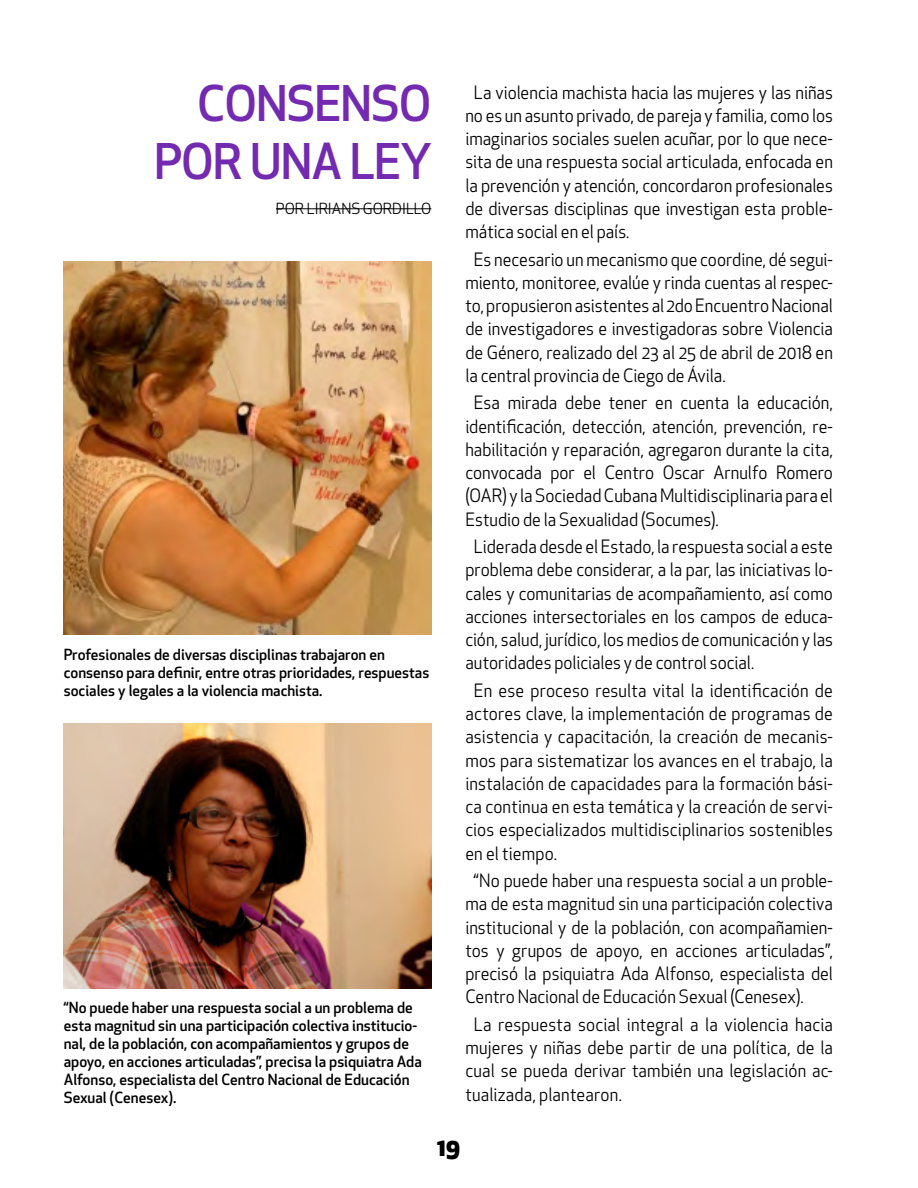
<style>
.page{position:relative;width:918px;height:1188px;background:#fff}
.page>*{position:absolute;margin:0;border:0;box-sizing:border-box;transform-origin:0 0}
.t1{font:500 48px/57.6px "Apex New";letter-spacing:-.02em;color:#732ab0;text-align:right}
.t2{font:800 24px "Apex New";color:#000}
.t3{font:18px/23.2px "Apex New";color:#000;text-align:justify;scale:.95 1}
.t4{font:500 15px/18px "Apex New";color:#000}
.t5{font:15px "Apex New";color:#000}
</style>
<div class="page">
<hr style="left:276px;top:209px;width:155px;height:1px;background:#000">
<img style="left:64px;top:723px;width:367px;height:265px">
<img style="left:64px;top:261px;width:367px;height:374px">
<h1 class="t1" style="left:154px;top:74px;width:280px">CONSENSO<br>POR UNA LEY</h1>
<p class="t5" style="left:276px;top:199px;width:157px">POR LIRIANS GORDILLO</p>
<p class="t4" style="left:64px;top:645px;width:367px">Profesionales de diversas disciplinas trabajaron en consenso para definir, entre otras prioridades, respuestas sociales y legales a la violencia machista.</p>
<p class="t4" style="left:64px;top:998px;width:360px">“No puede haber una respuesta social a un problema de esta magnitud sin una participación colectiva institucio&shy;nal, de la población, con acompañamientos y grupos de apoyo, en acciones articuladas”, precisa la psiquiatra Ada Alfonso, especialista del Centro Nacional de Educación Sexual (Cenesex).</p>
<p class="t3" style="left:465px;top:80px;width:388px;text-indent:9px">La violencia machista hacia las mujeres y las niñas no es un asunto privado, de pareja y familia, como los imaginarios sociales suelen acuñar, por lo que nece&shy;sita de una respuesta social articulada, enfocada en la prevención y atención, concordaron profesionales de diversas disciplinas que investigan esta proble&shy;mática social en el país.</p>
<p class="t3" style="left:465px;top:247px;width:388px;text-indent:8px">Es necesario un mecanismo que coordine, dé segui&shy;miento, monitoree, evalúe y rinda cuentas al respec&shy;to, propusieron asistentes al 2do Encuentro Nacional de investigadores e investigadoras sobre Violencia de Género, realizado del 23 al 25 de abril de 2018 en la central provincia de Ciego de Ávila.</p>
<p class="t3" style="left:465px;top:391px;width:388px;text-indent:8px">Esa mirada debe tener en cuenta la educación, identificación, detección, atención, prevención, re&shy;habilitación y reparación, agregaron durante la cita, convocada por el Centro Oscar Arnulfo Romero (OAR) y la Sociedad Cubana Multidisciplinaria para el Estudio de la Sexualidad (Socumes).</p>
<p class="t3" style="left:465px;top:535px;width:388px;text-indent:8px">Liderada desde el Estado, la respuesta social a este problema debe considerar, a la par, las iniciativas lo&shy;cales y comunitarias de acompañamiento, así como acciones intersectoriales en los campos de educa&shy;ción, salud, jurídico, los medios de comunicación y las autoridades policiales y de control social.</p>
<p class="t3" style="left:465px;top:679px;width:388px;text-indent:8px">En ese proceso resulta vital la identificación de actores clave, la implementación de programas de asistencia y capacitación, la creación de mecanis&shy;mos para sistematizar los avances en el trabajo, la instalación de capacidades para la formación bási&shy;ca continua en esta temática y la creación de servi&shy;cios especializados multidisciplinarios sostenibles en el tiempo.</p>
<p class="t3" style="left:465px;top:869px;width:388px;text-indent:8px">“No puede haber una respuesta social a un proble&shy;ma de esta magnitud sin una participación colectiva institucional y de la población, con acompañamien&shy;tos y grupos de apoyo, en acciones articuladas”, precisó la psiquiatra Ada Alfonso, especialista del Centro Nacional de Educación Sexual (Cenesex).</p>
<p class="t3" style="left:465px;top:1013px;width:388px;text-indent:8px">La respuesta social integral a la violencia hacia mujeres y niñas debe partir de una política, de la cual se pueda derivar también una legislación ac&shy;tualizada, plantearon.</p>
<h2 class="t2" style="left:437px;top:1130px;width:25px">19</h2>
</div>
